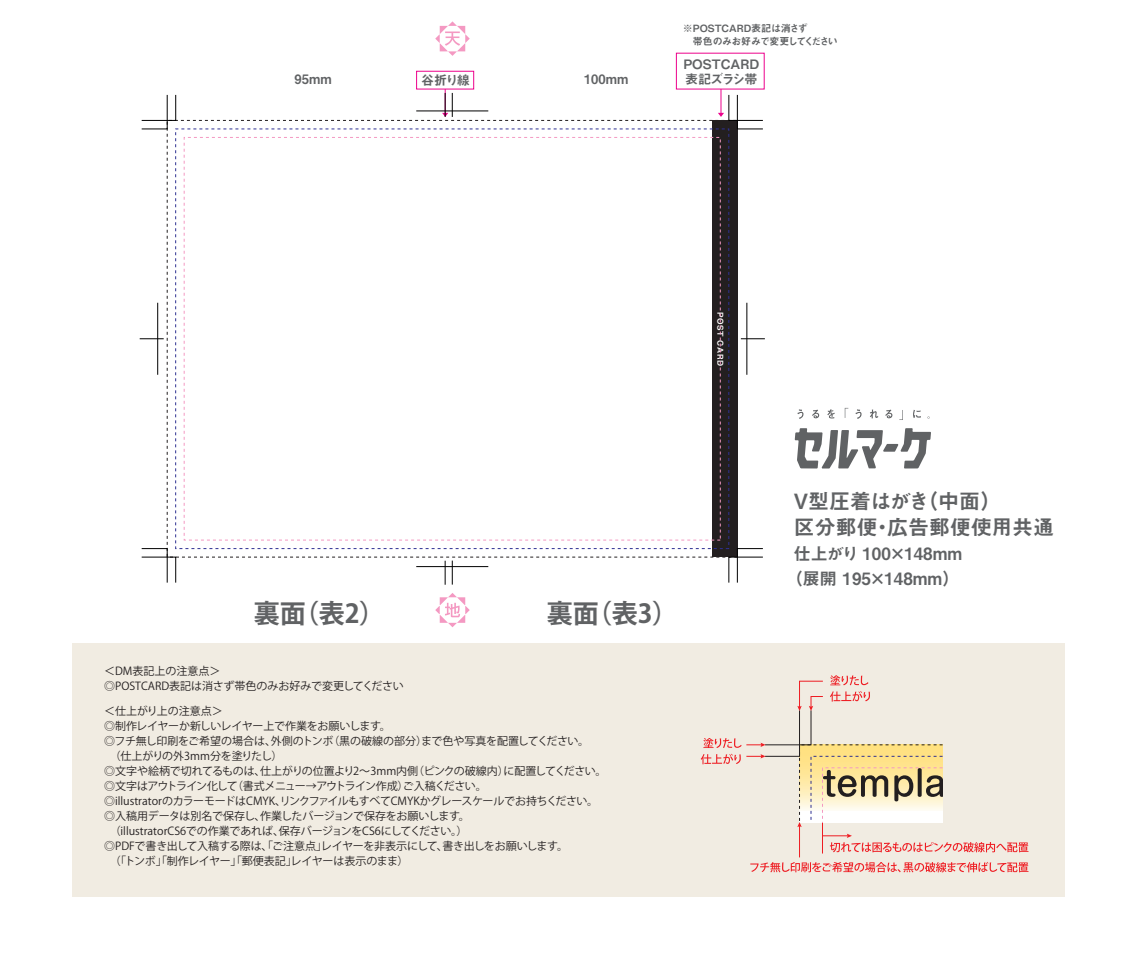
<style>
.page{position:relative;width:1136px;height:965px;background:#fff}
.page>*{position:absolute;margin:0;border:0;box-sizing:border-box;transform-origin:0 0}
.t1{font:700 26px "Koz Go Pro";color:#606264}
.t2{font:21px/25.2px "Midashi Go Pro MB31";color:#606264}
.t3{font:17px/25px "Midashi Go Pro MB31";color:#606264;text-align:center}
.t4{font:13px/15px "Midashi Go Pro MB31";color:#606264}
.t5{font:11px/15px "Koz Go Pro";letter-spacing:-.02em;color:#231f20}
.t6{font:11px/15px "Koz Go Pro";color:#231f20}
.t7{font:10px/13px "Midashi Go Pro MB31";letter-spacing:-.03em;color:#606264}
.t8{font:8px "Midashi Go Pro MB31";letter-spacing:.075em;color:#fff}
</style>
<div class="page">
<div style="left:711px;top:120px;width:26px;height:437px;background:#231f20"></div>
<svg style="left:435px;top:593px;width:34px;height:34px"></svg>
<svg style="left:435px;top:21px;width:34px;height:35px"></svg>
<div style="left:72px;top:643px;width:992px;height:254px;background:#f1ece2"></div>
<hr style="left:821px;top:822px;width:1px;height:31px;background:#ee1d23">
<hr style="left:798px;top:825px;width:1px;height:32px;background:#ee1d23">
<svg style="left:822px;top:833px;width:206px;height:19px"></svg>
<svg style="left:750px;top:862px;width:278px;height:10px"></svg>
<svg style="left:700px;top:675px;width:243px;height:152px"></svg>
<svg style="left:797px;top:409px;width:6px;height:10px"></svg>
<svg style="left:812px;top:410px;width:7px;height:8px"></svg>
<svg style="left:827px;top:409px;width:7px;height:9px"></svg>
<svg style="left:844px;top:408px;width:4px;height:10px"></svg>
<svg style="left:855px;top:409px;width:6px;height:10px"></svg>
<svg style="left:870px;top:409px;width:8px;height:9px"></svg>
<svg style="left:885px;top:410px;width:7px;height:8px"></svg>
<svg style="left:913px;top:410px;width:7px;height:8px"></svg>
<svg style="left:794px;top:428px;width:136px;height:40px"></svg>
<svg style="left:445px;top:561px;width:1px;height:24px"></svg>
<svg style="left:141px;top:548px;width:35px;height:35px"></svg>
<svg style="left:141px;top:95px;width:35px;height:34px"></svg>
<svg style="left:717px;top:89px;width:46px;height:40px"></svg>
<svg style="left:728px;top:548px;width:35px;height:35px"></svg>
<svg style="left:140px;top:338px;width:24px;height:1px"></svg>
<hr style="left:157px;top:303px;width:1px;height:72px;background:#000">
<svg style="left:740px;top:338px;width:24px;height:1px"></svg>
<hr style="left:746px;top:303px;width:1px;height:72px;background:#000">
<hr style="left:416px;top:111px;width:72px;height:1px;background:#000">
<svg style="left:442px;top:89px;width:11px;height:28px"></svg>
<hr style="left:416px;top:566px;width:72px;height:1px;background:#000">
<svg style="left:452px;top:560px;width:1px;height:24px"></svg>
<p class="t4" style="left:294px;top:70px;width:39px">95mm</p>
<p class="t4" style="left:421px;top:71px;width:50px">谷折り線</p>
<p class="t4" style="left:584px;top:70px;width:46px">100mm</p>
<p class="t7" style="left:682px;top:20px;width:156px">※POSTCARD表記は消さず<br>　帯色のみお好みで変更してください</p>
<p class="t4" style="left:683px;top:55px;width:77px">POSTCARD表記ズラシ帯</p>
<p class="t8" style="left:726px;top:312px;width:56px;rotate:90deg">POST CARD</p>
<h1 class="t1" style="left:254px;top:596px;width:133px">裏面（表2）</h1>
<h1 class="t1" style="left:546px;top:596px;width:133px">裏面（表3）</h1>
<p class="t6" style="left:104px;top:664px;width:301px">＜DM表記上の注意点＞<br>◎POSTCARD表記は消さず帯色のみお好みで変更してください</p>
<p class="t5" style="left:104px;top:704px;width:504px">＜仕上がり上の注意点＞<br>◎制作レイヤーか新しいレイヤー上で作業をお願いします。<br>◎フチ無し印刷をご希望の場合は、外側のトンボ（黒の破線の部分）まで色や写真を配置してください。<br>　（仕上がりの外3mm分を塗りたし）<br>◎文字や絵柄で切れてるものは、仕上がりの位置より2～3mm内側（ピンクの破線内）に配置してください。◎文字はアウトライン化して（書式メニュー→アウトライン作成）ご入稿ください。<br>◎illustratorのカラーモードはCMYK、リンクファイルもすべてCMYKかグレースケールでお持ちください。◎入稿用データは別名で保存し、作業したバージョンで保存をお願いします。<br>　（illustratorCS6での作業であれば、保存バージョンをCS6にしてください。）<br>◎PDFで書き出して入稿する際は、「ご注意点」レイヤーを非表示にして、書き出しをお願いします。<br>　（「トンボ」「制作レイヤー」「郵便表記」レイヤーは表示のまま）</p>
<h2 class="t2" style="left:793px;top:486px;width:262px">V型圧着はがき（中面）<br>区分郵便・広告郵便使用共通</h2>
<h3 class="t3" style="left:785px;top:538px;width:178px">仕上がり 100×148mm（展開 195×148mm）</h3>
</div>
